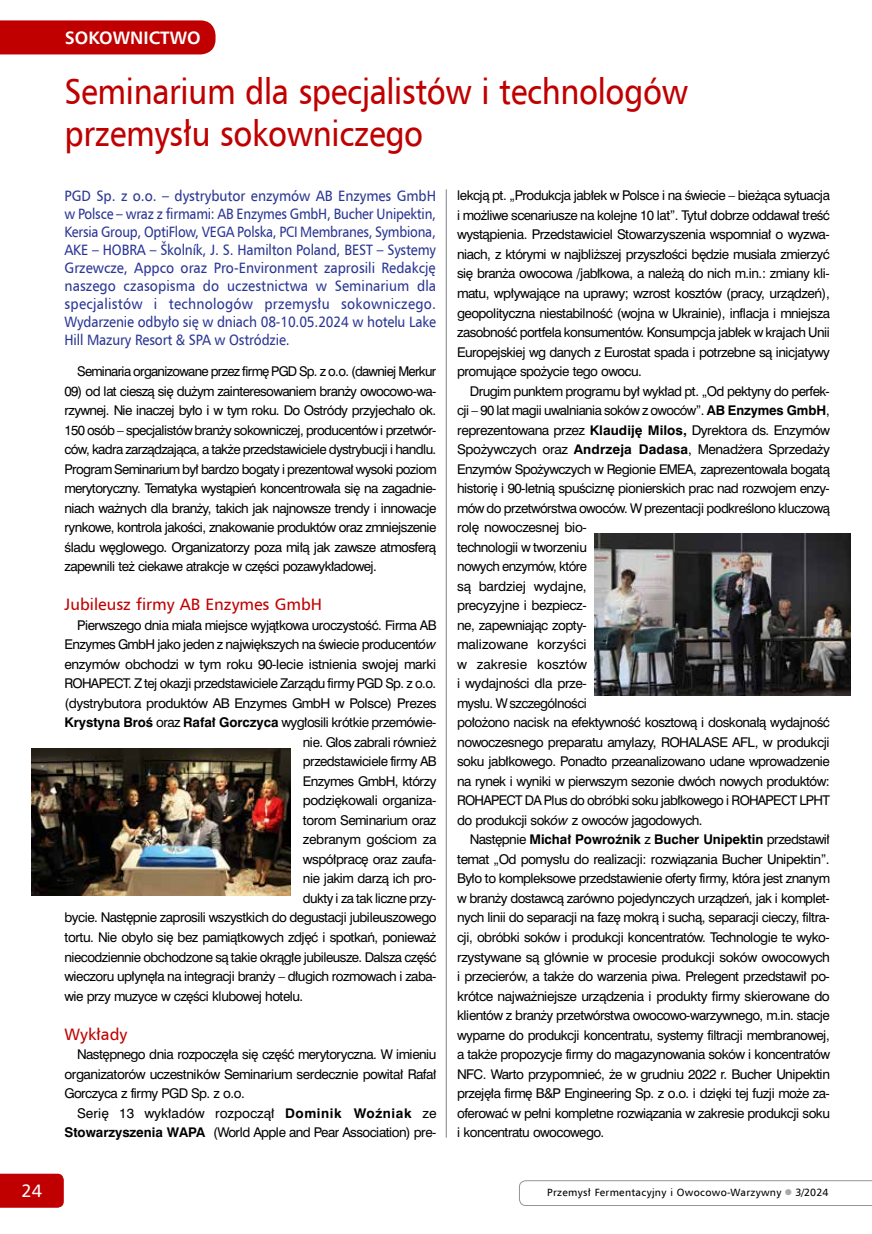
<style>
.page{position:relative;width:872px;height:1234px;background:#fff}
.page>*{position:absolute;margin:0;border:0;box-sizing:border-box;transform-origin:0 0}
.t1{font:36px/42px "Humnst 777 EU";letter-spacing:-.01em;color:#c00000;scale:.9 1}
.t2{font:700 18px "Humnst 777 EU";color:#fff}
.t3{font:18px "Humnst 777 EU";color:#fff}
.t4{font:16.5px "Humnst 777 EU";color:#c00000}
.t5{font:15px/18px "Humnst 777 EU";letter-spacing:-.01em;color:#2b3795;text-align:justify;scale:.92 1}
.t6{font:12.45px/19.5px "Swis 721 PL";letter-spacing:-.005em;color:#000;text-align:justify}
.t7{font:10.5px "Humnst 777 EU";letter-spacing:.03em;color:#000}
.s1{font-style:italic}
.s2{font-weight:700}
.s3{color:#a7a9ac}
</style>
<div class="page">
<hr style="left:446px;top:189px;width:1px;height:948px;background:#808285">
<img style="left:32px;top:748px;width:258px;height:146px">
<img style="left:595px;top:533px;width:255px;height:162px">
<svg style="left:519px;top:1180px;width:353px;height:25px"></svg>
<div style="left:0;top:20px;width:215px;height:34px;background:#c00000"></div>
<div style="left:0;top:1173px;width:64px;height:34px;background:#c00000"></div>
<h2 class="t3" style="left:21px;top:1179px;width:22px">24</h2>
<h2 class="t2" style="left:65px;top:27px;width:137px">SOKOWNICTWO</h2>
<h1 class="t1" style="left:65px;top:70px;width:694px">Seminarium dla specjalistów i technologów przemysłu sokowniczego</h1>
<p class="t5" style="left:65px;top:186px;width:405px">PGD Sp. z o.o. – dystrybutor enzymów AB Enzymes GmbH w Polsce – wraz z firmami: AB Enzymes GmbH, Bucher Unipektin, Kersia Group, OptiFlow, VEGA Polska, PCI Membranes, Symbiona, AKE – HOBRA – Školník, J. S. Hamilton Poland, BEST – Systemy Grzewcze, Appco oraz Pro-Environment zaprosili Redakcję naszego czasopisma do uczestnictwa w Seminarium dla specjalistów i technologów przemysłu sokowniczego.<br>Wydarzenie odbyło się w dniach 08-10.05.2024 w hotelu Lake Hill Mazury Resort &amp; SPA w Ostródzie.</p>
<p class="t6" style="left:77px;top:361px;width:360px">Seminaria organizowane przez firmę PGD Sp. z o.o. (dawniej Merkur</p>
<p class="t6" style="left:65px;top:381px;width:373px">09) od lat cieszą się dużym zainteresowaniem branży owocowo-wa&shy;rzywnej. Nie inaczej było i w tym roku. Do Ostródy przyjechało ok.<br>150 osób – specjalistów branży sokowniczej, producentów i przetwór&shy;ców, kadra zarządzająca, a także przedstawiciele dystrybucji i handlu.<br>Program Seminarium był bardzo bogaty i prezentował wysoki poziom merytoryczny. Tematyka wystąpień koncentrowała się na zagadnie&shy;niach ważnych dla branży, takich jak najnowsze trendy i innowacje rynkowe, kontrola jakości, znakowanie produktów oraz zmniejszenie śladu węglowego. Organizatorzy poza miłą jak zawsze atmosferą zapewnili też ciekawe atrakcje w części pozawykładowej.</p>
<h3 class="t4" style="left:65px;top:594px;width:259px">Jubileusz firmy AB Enzymes GmbH</h3>
<p class="t6" style="left:77px;top:615px;width:360px">Pierwszego dnia miała miejsce wyjątkowa uroczystość. Firma AB</p>
<p class="t6" style="left:65px;top:634px;width:373px">Enzymes GmbH jako jeden z największych na świecie producent<span class="s1">ów</span></p>
<p class="t6" style="left:65px;top:654px;width:373px">enzymów obchodzi w tym roku 90-lecie istnienia swojej marki</p>
<p class="t6" style="left:65px;top:673px;width:373px">ROHAPECT. Z tej okazji przedstawiciele Zarządu firmy PGD Sp. z o.o.</p>
<p class="t6" style="left:65px;top:693px;width:373px">(dystrybutora produktów AB Enzymes GmbH w Polsce) Prezes</p>
<p class="t6" style="left:65px;top:712px;width:373px"><span class="s2">Krystyna Broś</span> oraz <span class="s2">Rafał Gorczyca</span> wygłosili krótkie przemówie-</p>
<p class="t6" style="left:303px;top:732px;width:134px">nie. Głos zabrali również</p>
<p class="t6" style="left:303px;top:751px;width:135px">przedstawiciele firmy AB</p>
<p class="t6" style="left:303px;top:771px;width:134px">Enzymes GmbH, którzy</p>
<p class="t6" style="left:303px;top:790px;width:134px">podziękowali organiza-</p>
<p class="t6" style="left:303px;top:810px;width:134px">torom Seminarium oraz</p>
<p class="t6" style="left:303px;top:829px;width:135px">zebranym gościom za</p>
<p class="t6" style="left:303px;top:849px;width:134px">współpracę oraz zaufa-</p>
<p class="t6" style="left:303px;top:868px;width:134px">nie jakim darzą ich pro-</p>
<p class="t6" style="left:303px;top:888px;width:134px">dukty i za tak liczne przy-</p>
<p class="t6" style="left:65px;top:907px;width:373px">bycie. Następnie zaprosili wszystkich do degustacji jubileuszowego</p>
<p class="t6" style="left:65px;top:927px;width:373px">tortu. Nie obyło się bez pamiątkowych zdjęć i spotkań, ponieważ</p>
<p class="t6" style="left:65px;top:946px;width:373px">niecodziennie obchodzone są takie okrągłe jubileusze. Dalsza część</p>
<p class="t6" style="left:65px;top:966px;width:373px">wieczoru upłynęła na integracji branży – długich rozmowach i zaba-</p>
<p class="t6" style="left:65px;top:985px;width:240px">wie przy muzyce w części klubowej hotelu.</p>
<h3 class="t4" style="left:65px;top:1023px;width:64px">Wykłady</h3>
<p class="t6" style="left:65px;top:1044px;width:373px;text-indent:13px">Następnego dnia rozpoczęła się część merytoryczna. W imieniu organizatorów uczestników Seminarium serdecznie powitał Rafał Gorczyca z firmy PGD Sp. z o.o.</p>
<p class="t6" style="left:65px;top:1102px;width:373px;text-align:right">Serię 13 wykładów rozpoczął <span class="s2">Dominik Woźniak</span> ze<br><span class="s2">Stowarzyszenia WAPA</span> (World Apple and Pear Association) pre-</p>
<p class="t6" style="left:457px;top:186px;width:374px">lekcją pt. „Produkcja jabłek w Polsce i na świecie – bieżąca sytuacja i możliwe scenariusze na kolejne 10 lat”. Tytuł dobrze oddawał treść wystąpienia. Przedstawiciel Stowarzyszenia wspomniał o wyzwa&shy;niach, z którymi w najbliższej przyszłości będzie musiała zmierzyć się branża owocowa /jabłkowa, a należą do nich m.in.: zmiany kli&shy;matu, wpływające na uprawy; wzrost kosztów (pracy, urządzeń), geopolityczna niestabilność (wojna w Ukrainie), inflacja i mniejsza zasobność portfela konsumentów. Konsumpcja jabłek w krajach Unii Europejskiej wg danych z Eurostat spada i potrzebne są inicjatywy promujące spożycie tego owocu.</p>
<p class="t6" style="left:457px;top:381px;width:374px;text-align:left;text-indent:13px">Drugim punktem programu był wykład pt. „Od pektyny do perfek&shy;cji – 90 lat magii uwalniania soków z owoców”. <span class="s2">AB Enzymes GmbH</span>, reprezentowana przez <span class="s2">Klaudiję Milos,</span> Dyrektora ds. Enzymów Spożywczych oraz <span class="s2">Andrzeja Dadasa</span>, Menadżera Sprzedaży Enzymów Spożywczych w Regionie EMEA, zaprezentowała bogatą historię i 90-letnią spuściznę pionierskich prac nad rozwojem enzy&shy;mów do przetwórstwa owoców. W prezentacji podkreślono kluczową rolę nowoczesnej bio-<br>technologii w tworzeniu<br>nowych enzymów, które<br>są bardziej wydajne,<br>precyzyjne i bezpiecz-<br>ne, zapewniając zopty-<br>malizowane korzyści<br>w zakresie kosztów<br>i wydajności dla prze-<br>mysłu. W szczególności<br>położono nacisk na efektywność kosztową i doskonałą wydajność nowoczesnego preparatu amylazy, ROHALASE AFL, w produkcji soku jabłkowego. Ponadto przeanalizowano udane wprowadzenie na rynek i wyniki w pierwszym sezonie dwóch nowych produktów:<br>ROHAPECT DA Plus do obr<span class="s1">ó</span>bki soku jabłkowego i ROHAPECT LPHT do produkcji sok<span class="s1">ów</span> z owoców jagodowych.</p>
<p class="t6" style="left:457px;top:829px;width:374px;text-indent:13px">Następnie <span class="s2">Michał Powroźnik</span> z <span class="s2">Bucher Unipektin</span> przedstawił temat „Od pomysłu do realizacji: rozwiązania Bucher Unipektin”.<br>Było to kompleksowe przedstawienie oferty firmy, która jest znanym w branży dostawcą zarówno pojedynczych urządzeń, jak i komplet&shy;nych linii do separacji na fazę mokrą i suchą, separacji cieczy, filtra&shy;cji, obróbki soków i produkcji koncentratów. Technologie te wyko&shy;rzystywane są głównie w procesie produkcji soków owocowych i przecierów, a także do warzenia piwa. Prelegent przedstawił po&shy;krótce najważniejsze urządzenia i produkty firmy skierowane do klientów z branży przetwórstwa owocowo-warzywnego, m.in. stacje wyparne do produkcji koncentratu, systemy filtracji membranowej, a także propozycje firmy do magazynowania soków i koncentratów NFC. Warto przypomnieć, że w grudniu 2022 r. Bucher Unipektin przejęła firmę B&amp;P Engineering Sp. z o.o. i dzięki tej fuzji może za&shy;oferować w pełni kompletne rozwiązania w zakresie produkcji soku i koncentratu owocowego.</p>
<p class="t7" style="left:547px;top:1185px;width:282px">Przemysł Fermentacyjny i Owocowo-Warzywny <span class="s3">●</span> 3/2024</p>
</div>
